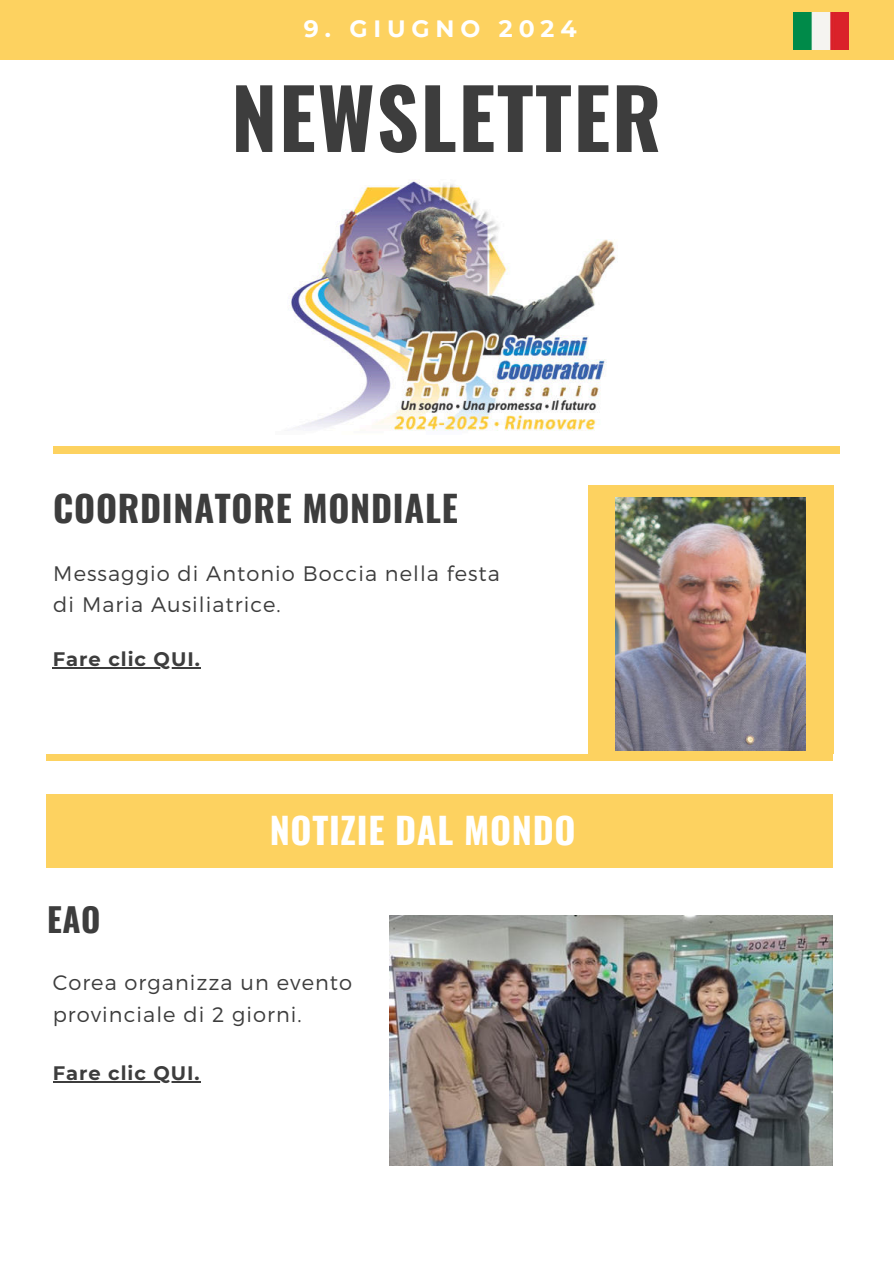
<style>
.page{position:relative;width:894px;height:1264px;background:#fff}
.page>*{position:absolute;margin:0;border:0;box-sizing:border-box;transform-origin:0 0}
.t1{font:700 82.2px "Oswald";letter-spacing:.02em;color:#3d3d3d}
.t2{font:700 36px "Oswald";letter-spacing:.02em;color:#3d3d3d}
.t3{font:700 36px "Oswald";letter-spacing:.02em;color:#fff}
.t4{font:700 33px "Oswald";color:#3d3d3d}
.t5{font:700 23.55px "Montserrat";letter-spacing:.25em;color:#fff}
.t6{font:300 21px/31.5px "Montserrat";letter-spacing:.05em;color:#3d3d3d}
.t7{font:700 19.5px "Montserrat";letter-spacing:.05em;color:#3d3d3d}
</style>
<div class="page">
<div style="left:0;top:0;width:893px;height:60px;background:#fdd260"></div>
<div style="left:53px;top:447px;width:786px;height:6px;background:#fdd260"></div>
<div style="left:46px;top:754px;width:786px;height:7px;background:#fdd260"></div>
<div style="left:46px;top:794px;width:786px;height:73px;background:#fdd260"></div>
<div style="left:588px;top:485px;width:244px;height:269px;background:#fdd260"></div>
<img style="left:615px;top:497px;width:190px;height:253px">
<img style="left:389px;top:915px;width:443px;height:249px">
<hr style="left:53px;top:1081px;width:147px;height:1px;background:#3d3d3d">
<img style="left:793px;top:13px;width:55px;height:37px">
<hr style="left:53px;top:667px;width:148px;height:1px;background:#3d3d3d">
<img style="left:289px;top:179px;width:327px;height:252px">
<p class="t5" style="left:304px;top:11px;width:274px">9. GIUGNO 2024</p>
<h1 class="t1" style="left:231px;top:75px;width:431px">NEWSLETTER</h1>
<h2 class="t2" style="left:53px;top:489px;width:406px">COORDINATORE MONDIALE</h2>
<p class="t6" style="left:53px;top:557px;width:448px">Messaggio di Antonio Boccia nella festa di Maria Ausiliatrice.</p>
<p class="t7" style="left:53px;top:645px;width:148px">Fare clic QUI.</p>
<h3 class="t4" style="left:47px;top:901px;width:55px">EAO</h3>
<h2 class="t3" style="left:269px;top:811px;width:307px">NOTIZIE DAL MONDO</h2>
<p class="t6" style="left:53px;top:966px;width:301px">Corea organizza un evento provinciale di 2 giorni.</p>
<p class="t7" style="left:53px;top:1059px;width:148px">Fare clic QUI.</p>
</div>
